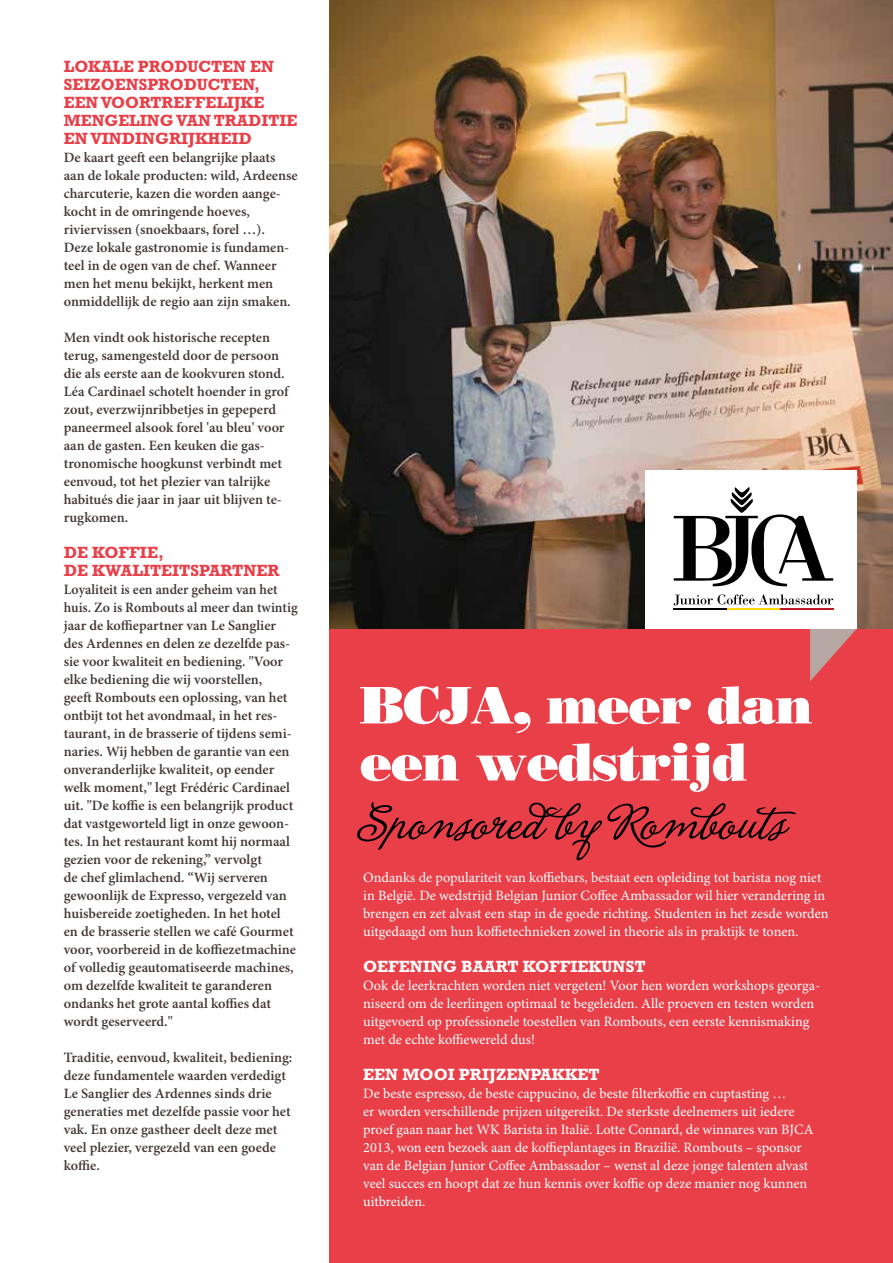
<style>
.page{position:relative;width:893px;height:1263px;background:#fff}
.page>*{position:absolute;margin:0;border:0;box-sizing:border-box;transform-origin:0 0}
.t1{font:52.5px/57px "Bodoni Std Poster";letter-spacing:-.02em;color:#fff}
.t2{font:51.6px "La Portenia dela Boca";color:#000}
.t3{font:700 16.5px/18px "Rockwell Std";color:#e83f48}
.t4{font:700 16.5px "Rockwell Std";color:#fff}
.t5{font:600 14.25px/18px "Minion Pro";color:#463737}
.t6{font:14.25px/18px "Minion Pro";color:#fff}
</style>
<div class="page">
<div style="left:330px;top:0;width:563px;height:1263px;background:#e83f48"></div>
<img style="left:330px;top:0;width:563px;height:629px">
<div style="left:645px;top:470px;width:211px;height:159px;background:#fff"></div>
<svg style="left:674px;top:487px;width:182px;height:194px"></svg>
<p class="t3" style="left:64px;top:57px;width:235px">LOKALE PRODUCTEN EN<br>SEIZOENSPRODUCTEN,<br>EEN VOORTREFFELIJKE<br>MENGELING VAN TRADITIE<br>EN VINDINGRIJKHEID</p>
<p class="t5" style="left:64px;top:149px;width:235px">De kaart geeft een belangrijke plaats aan de lokale producten: wild, Ardeense charcuterie, kazen die worden aange&shy;kocht in de omringende hoeves, riviervissen (snoekbaars, forel …).<br>Deze lokale gastronomie is fundamen&shy;teel in de ogen van de chef. Wanneer men het menu bekijkt, herkent men onmiddellijk de regio aan zijn smaken.</p>
<p class="t5" style="left:64px;top:329px;width:226px">Men vindt ook historische recepten terug, samengesteld door de persoon die als eerste aan de kookvuren stond.<br>Léa Cardinael schotelt hoender in grof zout, everzwijnribbetjes in gepeperd paneermeel alsook forel 'au bleu' voor aan de gasten. Een keuken die gas&shy;tronomische hoogkunst verbindt met eenvoud, tot het plezier van talrijke habitués die jaar in jaar uit blijven te&shy;rugkomen.</p>
<p class="t3" style="left:64px;top:543px;width:217px">DE KOFFIE,<br>DE KWALITEITSPARTNER</p>
<p class="t5" style="left:64px;top:581px;width:235px">Loyaliteit is een ander geheim van het huis. Zo is Rombouts al meer dan twintig jaar de koffiepartner van Le Sanglier des Ardennes en delen ze dezelfde pas&shy;sie voor kwaliteit en bediening. "Voor elke bediening die wij voorstellen,<br>geeft Rombouts een oplossing, van het ontbijt tot het avondmaal, in het res&shy;taurant, in de brasserie of tijdens semi&shy;naries. Wij hebben de garantie van een onveranderlijke kwaliteit, op eender welk moment," legt Frédéric Cardinael uit. "De koffie is een belangrijk product dat vastgeworteld ligt in onze gewoon&shy;tes. In het restaurant komt hij normaal gezien voor de rekening,” vervolgt<br>de chef glimlachend. “Wij serveren gewoonlijk de Expresso, vergezeld van huisbereide zoetigheden. In het hotel en de brasserie stellen we café Gourmet voor, voorbereid in de koffiezetmachine of volledig geautomatiseerde machines, om dezelfde kwaliteit te garanderen ondanks het grote aantal koffies dat wordt geserveerd."</p>
<p class="t5" style="left:64px;top:1049px;width:230px">Traditie, eenvoud, kwaliteit, bediening: deze fundamentele waarden verdedigt Le Sanglier des Ardennes sinds drie generaties met dezelfde passie voor het vak. En onze gastheer deelt deze met veel plezier, vergezeld van een goede koffie.</p>
<h1 class="t1" style="left:360px;top:676px;width:454px">BCJA, meer dan een wedstrijd</h1>
<h2 class="t2" style="left:360px;top:793px;width:441px">Sponsored by Rombouts</h2>
<p class="t6" style="left:363px;top:869px;width:467px">Ondanks de populariteit van koffiebars, bestaat een opleiding tot barista nog niet in België. De wedstrijd Belgian Junior Coffee Ambassador wil hier verandering in brengen en zet alvast een stap in de goede richting. Studenten in het zesde worden uitgedaagd om hun koffietechnieken zowel in theorie als in praktijk te tonen.</p>
<p class="t4" style="left:363px;top:957px;width:284px">OEFENING BAART KOFFIEKUNST</p>
<p class="t6" style="left:363px;top:977px;width:458px">Ook de leerkrachten worden niet vergeten! Voor hen worden workshops georga&shy;niseerd om de leerlingen optimaal te begeleiden. Alle proeven en testen worden uitgevoerd op professionele toestellen van Rombouts, een eerste kennismaking met de echte koffiewereld dus!</p>
<p class="t4" style="left:363px;top:1065px;width:238px">EEN MOOI PRIJZENPAKKET</p>
<p class="t6" style="left:363px;top:1085px;width:452px">De beste espresso, de beste cappucino, de beste filterkoffie en cuptasting …<br>er worden verschillende prijzen uitgereikt. De sterkste deelnemers uit iedere proef gaan naar het WK Barista in Italië. Lotte Connard, de winnares van BJCA 2013, won een bezoek aan de koffieplantages in Brazilië. Rombouts – sponsor van de Belgian Junior Coffee Ambassador – wenst al deze jonge talenten alvast veel succes en hoopt dat ze hun kennis over koffie op deze manier nog kunnen uitbreiden.</p>
</div>
